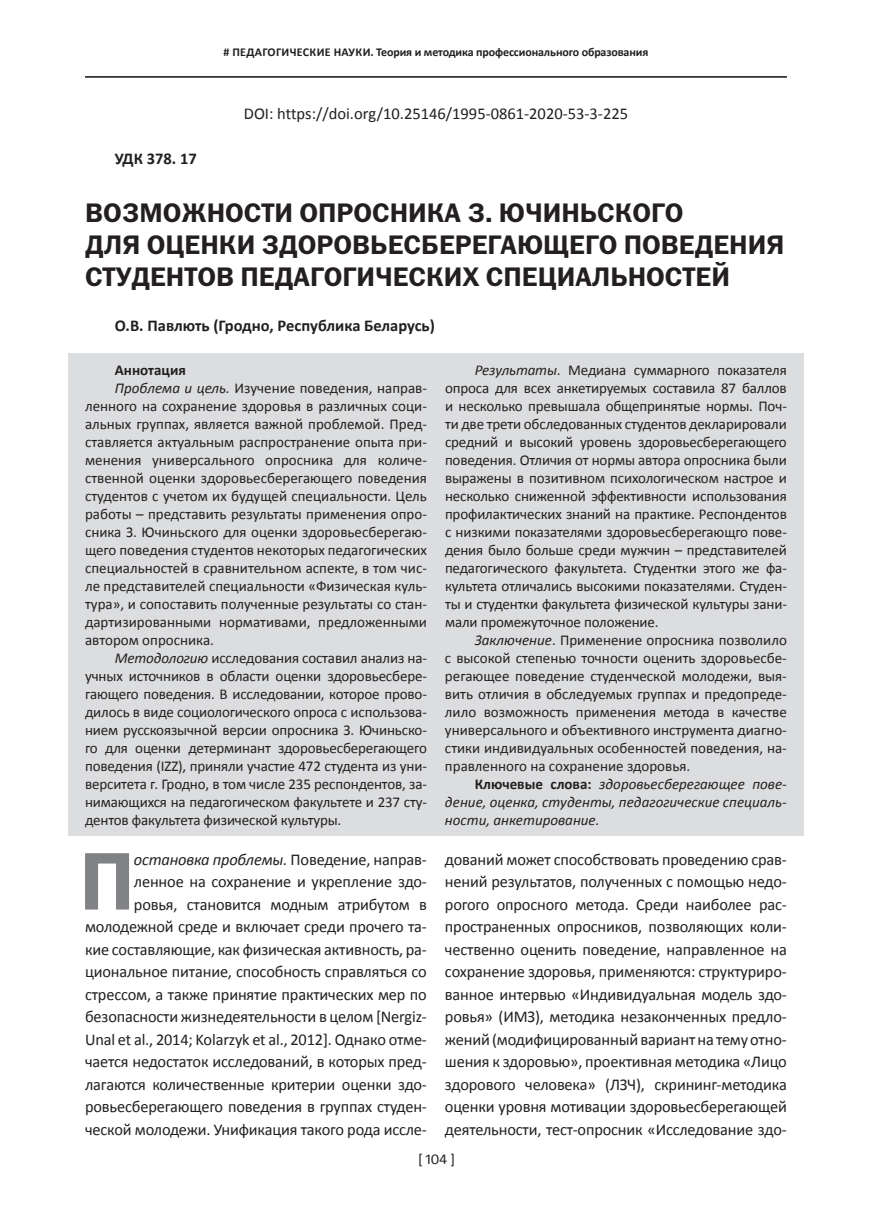
<style>
.page{position:relative;width:872px;height:1221px;background:#fff}
.page>*{position:absolute;margin:0;border:0;box-sizing:border-box;transform-origin:0 0}
.t1{font:82.05px "ez Franklin Goth Demi";color:#808285}
.t2{font:27px/32.4px "ez Franklin Goth Demi";color:#231f20}
.t3{font:16.5px/22.5px "Calibri";letter-spacing:-.01em;color:#231f20;text-align:right}
.t4{font:700 16.5px "Calibri";color:#231f20}
.t5{font:15px/18px "Calibri";letter-spacing:-.005em;color:#231f20;text-align:justify}
.t6{font:italic 15px/18px "Calibri";color:#231f20;text-align:justify}
.t7{font:700 15px "Calibri";color:#231f20}
.t8{font:700 12px "Calibri";letter-spacing:-.01em;color:#231f20}
.s1{font-style:italic}
.s2{font-weight:700;font-style:normal}
</style>
<div class="page">
<div style="left:68px;top:353px;width:736px;height:482px;background:#dcdddf"></div>
<hr style="left:85px;top:76px;width:702px;height:1px;background:#231f20">
<hr style="left:85px;top:77px;width:702px;height:1px;background:#231f20">
<p class="t8" style="left:224px;top:45px;width:426px"># ПЕДАГОГИЧЕСКИЕ НАУКИ. Теория и методика профессионального образования</p>
<p class="t3" style="left:244px;top:102px;width:386px">DOI: https://doi.org/10.25146/1995-0861-2020-53-3-225</p>
<p class="t4" style="left:115px;top:148px;width:83px">УДК 378. 17</p>
<h2 class="t2" style="left:85px;top:195px;width:701px">ВОЗМОЖНОСТИ ОПРОСНИКА З. ЮЧИНЬСКОГО<br>ДЛЯ ОЦЕНКИ ЗДОРОВЬЕСБЕРЕГАЮЩЕГО ПОВЕДЕНИЯ<br>СТУДЕНТОВ ПЕДАГОГИЧЕСКИХ СПЕЦИАЛЬНОСТЕЙ</h2>
<p class="t4" style="left:115px;top:315px;width:321px">О.В. Павлють (Гродно, Республика Беларусь)</p>
<p class="t7" style="left:115px;top:360px;width:72px">Аннотация</p>
<p class="t5" style="left:115px;top:379px;width:314px"><span class="s1">Проблема и цель.</span> Изучение поведения, направ-</p>
<p class="t5" style="left:85px;top:397px;width:343px">ленного на сохранение здоровья в различных соци-</p>
<p class="t5" style="left:85px;top:415px;width:343px">альных группах, является важной проблемой. Пред-</p>
<p class="t5" style="left:85px;top:433px;width:343px">ставляется актуальным распространение опыта при-</p>
<p class="t5" style="left:85px;top:451px;width:343px">менения универсального опросника для количе-</p>
<p class="t5" style="left:85px;top:469px;width:343px">ственной оценки здоровьесберегающего поведения</p>
<p class="t5" style="left:85px;top:487px;width:343px">студентов с учетом их будущей специальности. Цель</p>
<p class="t5" style="left:85px;top:505px;width:343px">работы – представить результаты применения опро-</p>
<p class="t5" style="left:85px;top:523px;width:343px">сника З. Ючиньского для оценки здоровьесберегаю-</p>
<p class="t5" style="left:85px;top:541px;width:343px">щего поведения студентов некоторых педагогических</p>
<p class="t5" style="left:85px;top:559px;width:343px">специальностей в сравнительном аспекте, в том чис-</p>
<p class="t5" style="left:85px;top:577px;width:343px">ле представителей специальности «Физическая куль-</p>
<p class="t5" style="left:85px;top:595px;width:343px">тура», и сопоставить полученные результаты со стан-</p>
<p class="t5" style="left:85px;top:613px;width:343px">дартизированными нормативами, предложенными</p>
<p class="t5" style="left:85px;top:631px;width:130px">автором опросника.</p>
<p class="t5" style="left:115px;top:649px;width:314px"><span class="s1">Методологию</span> исследования составил анализ на-</p>
<p class="t5" style="left:85px;top:667px;width:343px">учных источников в области оценки здоровьесбере-</p>
<p class="t5" style="left:85px;top:685px;width:343px">гающего поведения. В исследовании, которое прово-</p>
<p class="t5" style="left:85px;top:703px;width:343px">дилось в виде социологического опроса с использова-</p>
<p class="t5" style="left:85px;top:721px;width:343px">нием русскоязычной версии опросника З. Ючиньско-</p>
<p class="t5" style="left:85px;top:739px;width:343px">го для оценки детерминант здоровьесберегающего</p>
<p class="t5" style="left:85px;top:757px;width:343px">поведения (IZZ), приняли участие 472 студента из уни-</p>
<p class="t5" style="left:85px;top:775px;width:343px">верситета г. Гродно, в том числе 235 респондентов, за-</p>
<p class="t5" style="left:85px;top:793px;width:343px">нимающихся на педагогическом факультете и 237 сту-</p>
<p class="t5" style="left:85px;top:811px;width:258px">дентов факультета физической культуры.</p>
<p class="t5" style="left:445px;top:361px;width:343px;text-indent:30px"><span class="s1">Результаты</span>. Медиана суммарного показателя опроса для всех анкетируемых составила 87 баллов и несколько превышала общепринятые нормы. Поч&shy;ти две трети обследованных студентов декларировали средний и высокий уровень здоровьесберегающего поведения. Отличия от нормы автора опросника были выражены в позитивном психологическом настрое и несколько сниженной эффективности использования профилактических знаний на практике. Респондентов с низкими показателями здоровьесберегающго пове&shy;дения было больше среди мужчин – представителей педагогического факультета. Студентки этого же фа&shy;культета отличались высокими показателями. Студен&shy;ты и студентки факультета физической культуры зани&shy;мали промежуточное положение.</p>
<p class="t5" style="left:445px;top:631px;width:343px;text-indent:30px"><span class="s1">Заключение</span>. Применение опросника позволило с высокой степенью точности оценить здоровьесбе&shy;регающее поведение студенческой молодежи, выя&shy;вить отличия в обследуемых группах и предопреде&shy;лило возможность применения метода в качестве универсального и объективного инструмента диагно&shy;стики индивидуальных особенностей поведения, на&shy;правленного на сохранение здоровья.</p>
<p class="t6" style="left:445px;top:774px;width:343px;text-indent:30px"><span class="s2">Ключевые слова:</span> здоровьесберегающее пове&shy;дение, оценка, студенты, педагогические специаль&shy;ности, анкетирование.</p>
<p class="t3" style="left:85px;top:847px;width:343px"><span class="s1">остановка проблемы.</span> Поведение, направ&shy;ленное на сохранение и укрепление здо-<br>ровья, становится модным атрибутом в молодежной среде и включает среди прочего та&shy;кие составляющие, как физическая активность, ра&shy;циональное питание, способность справляться со стрессом, а также принятие практических мер по безопасности жизнедеятельности в целом [Nergiz-Unal et al., 2014; Kolarzyk et al., 2012]. Однако отме&shy;чается недостаток исследований, в которых пред&shy;лагаются количественные критерии оценки здо&shy;ровьесберегающего поведения в группах студен&shy;ческой молодежи. Унификация такого рода иссле-</p>
<p class="t3" style="left:445px;top:847px;width:343px;text-align:justify">дований может способствовать проведению срав&shy;нений результатов, полученных с помощью недо&shy;рогого опросного метода. Среди наиболее рас&shy;пространенных опросников, позволяющих коли&shy;чественно оценить поведение, направленное на сохранение здоровья, применяются: структуриро&shy;ванное интервью «Индивидуальная модель здо&shy;ровья» (ИМЗ), методика незаконченных предло&shy;жений (модифицированный вариант на тему отно&shy;шения к здоровью», проективная методика «Лицо здорового человека» (ЛЗЧ), скрининг-методика оценки уровня мотивации здоровьесберегающей деятельности, тест-опросник «Исследование здо-</p>
<h1 class="t1" style="left:79px;top:834px;width:57px">П</h1>
<p class="t5" style="left:418px;top:1149px;width:38px">[ 104 ]</p>
</div>
